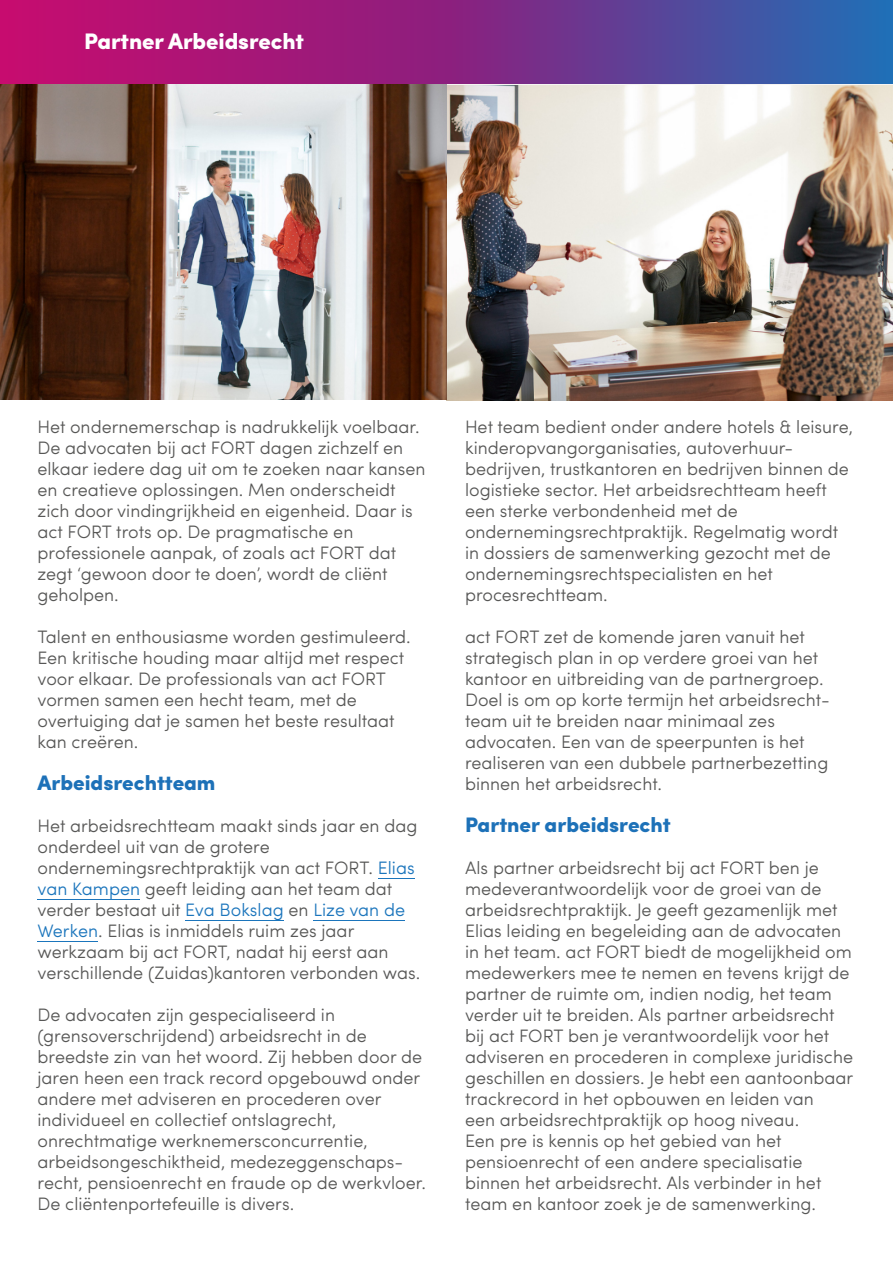
<style>
.page{position:relative;width:893px;height:1263px;background:#fff}
.page>*{position:absolute;margin:0;border:0;box-sizing:border-box;transform-origin:0 0}
.t1{font:900 22.5px "Sofia Pro";letter-spacing:-.005em;color:#fff}
.t2{font:900 21px "Sofia Pro";color:#1d71b8}
.t3{font:300 18px/21px "Sofia Pro";color:#575756}
.s1{color:#1b75bc}
</style>
<div class="page">
<svg style="left:0;top:0;width:893px;height:84px;background:#7f2e88"></svg>
<hr style="left:378px;top:878px;width:37px;height:1px;background:#1b75bc">
<hr style="left:38px;top:899px;width:102px;height:1px;background:#1b75bc">
<hr style="left:185px;top:920px;width:99px;height:1px;background:#1b75bc">
<hr style="left:313px;top:920px;width:92px;height:1px;background:#1b75bc">
<hr style="left:38px;top:941px;width:60px;height:1px;background:#1b75bc">
<img style="left:0;top:84px;width:893px;height:316px">
<p class="t1" style="left:84px;top:32px;width:222px">Partner Arbeidsrecht</p>
<p class="t3" style="left:38px;top:418px;width:390px">Het ondernemerschap is nadrukkelijk voelbaar.<br>De advocaten bij act FORT dagen zichzelf en elkaar iedere dag uit om te zoeken naar kansen en creatieve oplossingen. Men onderscheidt zich door vindingrijkheid en eigenheid. Daar is act FORT trots op. De pragmatische en professionele aanpak, of zoals act FORT dat zegt ‘gewoon door te doen’, wordt de cliënt geholpen.</p>
<p class="t3" style="left:38px;top:628px;width:375px">Talent en enthousiasme worden gestimuleerd.<br>Een kritische houding maar altijd met respect voor elkaar. De professionals van act FORT vormen samen een hecht team, met de overtuiging dat je samen het beste resultaat kan creëren.</p>
<p class="t2" style="left:38px;top:774px;width:180px">Arbeidsrechtteam</p>
<p class="t3" style="left:38px;top:817px;width:384px">Het arbeidsrechtteam maakt sinds jaar en dag onderdeel uit van de grotere ondernemingsrechtpraktijk van act FORT. <span class="s1">Elias van Kampen</span> geeft leiding aan het team dat verder bestaat uit <span class="s1">Eva Bokslag</span> en <span class="s1">Lize van de Werken</span>. Elias is inmiddels ruim zes jaar werkzaam bij act FORT, nadat hij eerst aan verschillende (Zuidas)kantoren verbonden was.</p>
<p class="t3" style="left:38px;top:1006px;width:390px">De advocaten zijn gespecialiseerd in (grensoverschrijdend) arbeidsrecht in de breedste zin van het woord. Zij hebben door de jaren heen een track record opgebouwd onder andere met adviseren en procederen over individueel en collectief ontslagrecht, onrechtmatige werknemersconcurrentie, arbeidsongeschiktheid, medezeggenschaps&shy;recht, pensioenrecht en fraude op de werkvloer.<br>De cliëntenportefeuille is divers.</p>
<p class="t3" style="left:465px;top:418px;width:390px">Het team bedient onder andere hotels &amp; leisure, kinderopvangorganisaties, autoverhuur&shy;bedrijven, trustkantoren en bedrijven binnen de logistieke sector. Het arbeidsrechtteam heeft een sterke verbondenheid met de ondernemingsrechtpraktijk. Regelmatig wordt in dossiers de samenwerking gezocht met de ondernemingsrechtspecialisten en het procesrechtteam.</p>
<p class="t3" style="left:465px;top:628px;width:366px">act FORT zet de komende jaren vanuit het strategisch plan in op verdere groei van het kantoor en uitbreiding van de partnergroep.<br>Doel is om op korte termijn het arbeidsrecht&shy;team uit te breiden naar minimaal zes advocaten. Een van de speerpunten is het realiseren van een dubbele partnerbezetting binnen het arbeidsrecht.</p>
<p class="t2" style="left:465px;top:816px;width:207px">Partner arbeidsrecht</p>
<p class="t3" style="left:465px;top:859px;width:390px">Als partner arbeidsrecht bij act FORT ben je medeverantwoordelijk voor de groei van de arbeidsrechtpraktijk. Je geeft gezamenlijk met Elias leiding en begeleiding aan de advocaten in het team. act FORT biedt de mogelijkheid om medewerkers mee te nemen en tevens krijgt de partner de ruimte om, indien nodig, het team verder uit te breiden. Als partner arbeidsrecht bij act FORT ben je verantwoordelijk voor het adviseren en procederen in complexe juridische geschillen en dossiers. Je hebt een aantoonbaar trackrecord in het opbouwen en leiden van<br>een arbeidsrechtpraktijk op hoog niveau.<br>Een pre is kennis op het gebied van het pensioenrecht of een andere specialisatie binnen het arbeidsrecht. Als verbinder in het team en kantoor zoek je de samenwerking.</p>
</div>
